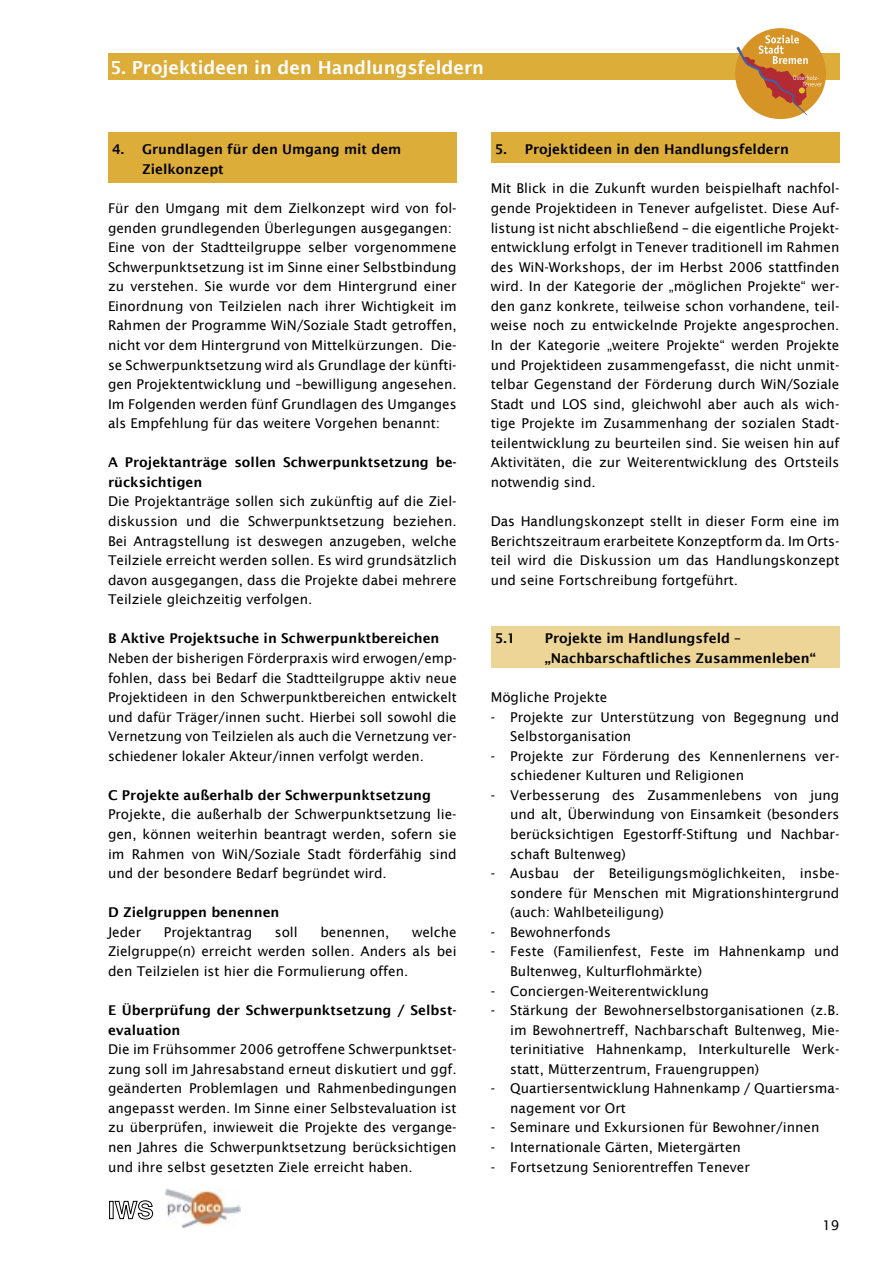
<style>
.page{position:relative;width:893px;height:1263px;background:#fff}
.page>*{position:absolute;margin:0;border:0;box-sizing:border-box;transform-origin:0 0}
.t1{font:600 18px "Lucida Sans";color:#fff}
.t2{font:13.5px/19.5px "Lucida Sans";color:#000;text-align:justify}
.t3{font:600 13.5px/19.5px "Lucida Sans";color:#000}
</style>
<div class="page">
<div style="left:108px;top:54px;width:731px;height:26px;background:#ddad3a"></div>
<div style="left:735px;top:28px;width:91px;height:91px;background:#d69326;border-radius:50%"></div>
<svg style="left:736px;top:35px;width:86px;height:80px"></svg>
<div style="left:109px;top:1201px;width:5px;height:18px;border:1px solid #000"></div>
<svg style="left:114px;top:1200px;width:39px;height:20px"></svg>
<img style="left:166px;top:1190px;width:75px;height:38px">
<div style="left:108px;top:133px;width:349px;height:30px;background:#ddad3a"></div>
<div style="left:108px;top:152px;width:349px;height:30px;background:#ddad3a"></div>
<div style="left:491px;top:133px;width:348px;height:30px;background:#ddad3a"></div>
<div style="left:491px;top:627px;width:348px;height:21px;background:#edd598"></div>
<div style="left:491px;top:646px;width:348px;height:21px;background:#edd598"></div>
<h1 class="t1" style="left:110px;top:57px;width:375px">5. Projektideen in den Handlungsfeldern</h1>
<p class="t3" style="left:142px;top:140px;width:261px;text-indent:-30px">4. Grundlagen für den Umgang mit dem<br>Zielkonzept</p>
<p class="t2" style="left:108px;top:198px;width:350px;text-align:left">Für den Umgang mit dem Zielkonzept wird von fol&shy;genden grundlegenden Überlegungen ausgegangen:<br>Eine von der Stadtteilgruppe selber vorgenommene Schwerpunktsetzung ist im Sinne einer Selbstbindung zu verstehen. Sie wurde vor dem Hintergrund einer Einordnung von Teilzielen nach ihrer Wichtigkeit im Rahmen der Programme WiN/Soziale Stadt getroffen, nicht vor dem Hintergrund von Mittelkürzungen. Die&shy;se Schwerpunktsetzung wird als Grundlage der künfti&shy;gen Projektentwicklung und –bewilligung angesehen.<br>Im Folgenden werden fünf Grundlagen des Umganges als Empfehlung für das weitere Vorgehen benannt:</p>
<p class="t3" style="left:108px;top:453px;width:350px">A Projektanträge sollen Schwerpunktsetzung be&shy;rücksichtigen</p>
<p class="t2" style="left:108px;top:492px;width:350px">Die Projektanträge sollen sich zukünftig auf die Ziel&shy;diskussion und die Schwerpunktsetzung beziehen.<br>Bei Antragstellung ist deswegen anzugeben, welche Teilziele erreicht werden sollen. Es wird grundsätzlich davon ausgegangen, dass die Projekte dabei mehrere Teilziele gleichzeitig verfolgen.</p>
<p class="t3" style="left:108px;top:629px;width:333px">B Aktive Projektsuche in Schwerpunktbereichen</p>
<p class="t2" style="left:108px;top:648px;width:350px">Neben der bisherigen Förderpraxis wird erwogen/emp&shy;fohlen, dass bei Bedarf die Stadtteilgruppe aktiv neue Projektideen in den Schwerpunktbereichen entwickelt und dafür Träger/innen sucht. Hierbei soll sowohl die Vernetzung von Teilzielen als auch die Vernetzung ver&shy;schiedener lokaler Akteur/innen verfolgt werden.</p>
<p class="t3" style="left:108px;top:785px;width:324px">C Projekte außerhalb der Schwerpunktsetzung</p>
<p class="t2" style="left:108px;top:805px;width:350px">Projekte, die außerhalb der Schwerpunktsetzung lie&shy;gen, können weiterhin beantragt werden, sofern sie im Rahmen von WiN/Soziale Stadt förderfähig sind und der besondere Bedarf begründet wird.</p>
<p class="t3" style="left:108px;top:902px;width:173px">D Zielgruppen benennen</p>
<p class="t2" style="left:108px;top:922px;width:35px">Jeder</p>
<p class="t2" style="left:164px;top:922px;width:90px">Projektantrag</p>
<p class="t2" style="left:275px;top:922px;width:24px">soll</p>
<p class="t2" style="left:320px;top:922px;width:70px">benennen,</p>
<p class="t2" style="left:108px;top:922px;width:350px;text-indent:304px">welche Zielgruppe(n) erreicht werden sollen. Anders als bei den Teilzielen ist hier die Formulierung offen.</p>
<p class="t3" style="left:108px;top:1000px;width:350px">E Überprüfung der Schwerpunktsetzung / Selbst&shy;evaluation</p>
<p class="t2" style="left:108px;top:1039px;width:350px">Die im Frühsommer 2006 getroffene Schwerpunktset&shy;zung soll im Jahresabstand erneut diskutiert und ggf. geänderten Problemlagen und Rahmenbedingungen angepasst werden. Im Sinne einer Selbstevaluation ist zu überprüfen, inwieweit die Projekte des vergange&shy;nen Jahres die Schwerpunktsetzung berücksichtigen und ihre selbst gesetzten Ziele erreicht haben.</p>
<p class="t3" style="left:495px;top:140px;width:295px">5. Projektideen in den Handlungsfeldern</p>
<p class="t2" style="left:491px;top:179px;width:350px">Mit Blick in die Zukunft wurden beispielhaft nachfol&shy;gende Projektideen in Tenever aufgelistet. Diese Auf&shy;listung ist nicht abschließend – die eigentliche Projekt&shy;entwicklung erfolgt in Tenever traditionell im Rahmen des WiN-Workshops, der im Herbst 2006 stattfinden wird. In der Kategorie der „möglichen Projekte“ wer&shy;den ganz konkrete, teilweise schon vorhandene, teil&shy;weise noch zu entwickelnde Projekte angesprochen.<br>In der Kategorie „weitere Projekte“ werden Projekte und Projektideen zusammengefasst, die nicht unmit&shy;telbar Gegenstand der Förderung durch WiN/Soziale Stadt und LOS sind, gleichwohl aber auch als wich&shy;tige Projekte im Zusammenhang der sozialen Stadt&shy;teilentwicklung zu beurteilen sind. Sie weisen hin auf Aktivitäten, die zur Weiterentwicklung des Ortsteils notwendig sind.</p>
<p class="t2" style="left:491px;top:511px;width:350px">Das Handlungskonzept stellt in dieser Form eine im Berichtszeitraum erarbeitete Konzeptform da. Im Orts&shy;teil wird die Diskussion um das Handlungskonzept und seine Fortschreibung fortgeführt.</p>
<p class="t3" style="left:495px;top:629px;width:22px">5.1</p>
<p class="t3" style="left:545px;top:629px;width:273px">Projekte im Handlungsfeld – „Nachbarschaftliches Zusammenleben“</p>
<p class="t2" style="left:510px;top:687px;width:331px;text-align:left;text-indent:-20px">Mögliche Projekte<br>Projekte zur Unterstützung von Begegnung und Selbstorganisation<br>Projekte zur Förderung des Kennenlernens ver&shy;schiedener Kulturen und Religionen<br>Verbesserung des Zusammenlebens von jung und alt, Überwindung von Einsamkeit (besonders berücksichtigen Egestorff-Stiftung und Nachbar&shy;schaft Bultenweg)<br>Ausbau der Beteiligungsmöglichkeiten, insbe&shy;sondere für Menschen mit Migrationshintergrund (auch: Wahlbeteiligung)<br>Bewohnerfonds<br>Feste (Familienfest, Feste im Hahnenkamp und Bultenweg, Kulturflohmärkte)<br>Conciergen-Weiterentwicklung<br>Stärkung der Bewohnerselbstorganisationen (z.B. im Bewohnertreff, Nachbarschaft Bultenweg, Mie&shy;terinitiative Hahnenkamp, Interkulturelle Werk&shy;statt, Mütterzentrum, Frauengruppen)<br>Quartiersentwicklung Hahnenkamp / Quartiersma&shy;nagement vor Ort<br>Seminare und Exkursionen für Bewohner/innen Internationale Gärten, Mietergärten<br>Fortsetzung Seniorentreffen Tenever</p>
<p class="t2" style="left:491px;top:707px;width:6px">-</p>
<p class="t2" style="left:491px;top:746px;width:6px">-</p>
<p class="t2" style="left:491px;top:785px;width:6px">-</p>
<p class="t2" style="left:491px;top:863px;width:6px">-</p>
<p class="t2" style="left:491px;top:922px;width:6px">- -</p>
<p class="t2" style="left:491px;top:981px;width:6px">- -</p>
<p class="t2" style="left:491px;top:1079px;width:6px">-</p>
<p class="t2" style="left:491px;top:1118px;width:6px">- - -</p>
<p class="t2" style="left:822px;top:1216px;width:19px">19</p>
</div>
